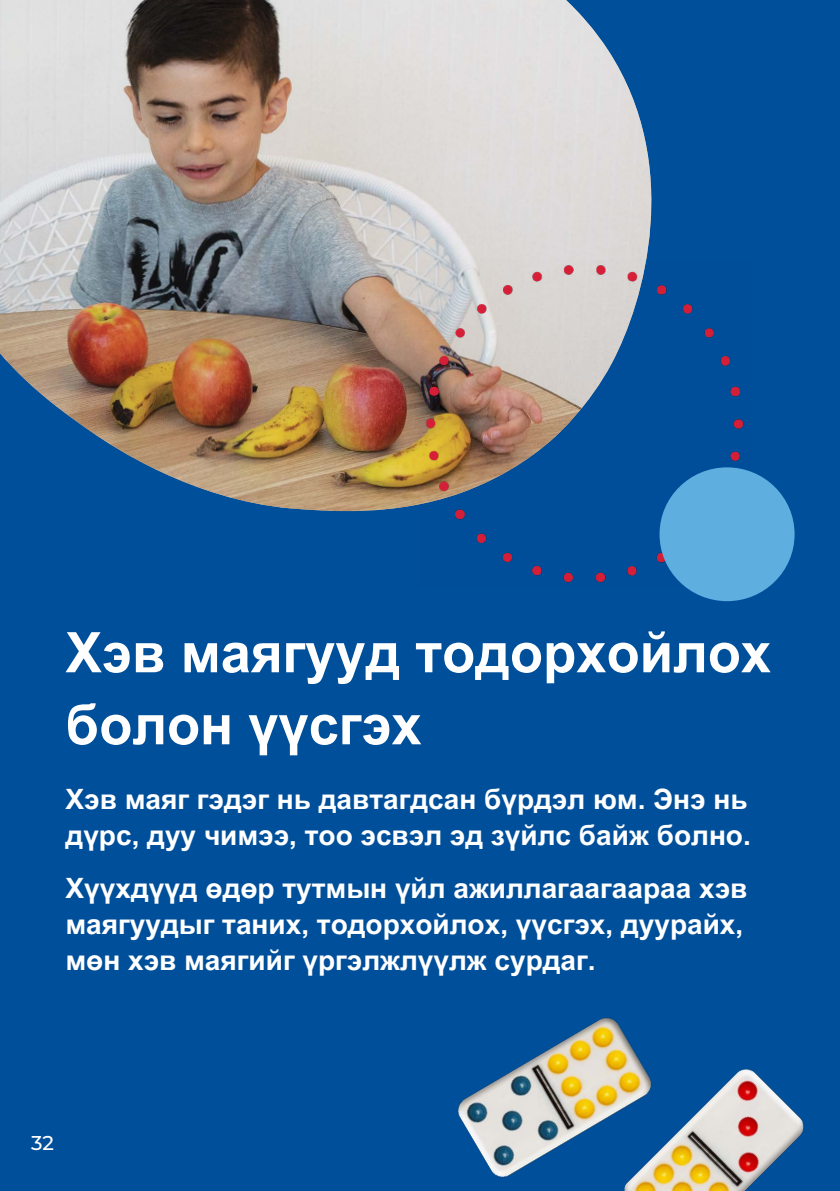
<style>
.page{position:relative;width:840px;height:1191px;background:#fff}
.page>*{position:absolute;margin:0;border:0;box-sizing:border-box;transform-origin:0 0}
.Heading_2_-_white{font:700 56px/72px "Arial Unicode MS";color:#fff}
.Section_intro_text{font:700 28px/36px "Arial Unicode MS";color:#fff}
.t1{font:500 20px "Montserrat";color:#fff}
</style>
<div class="page">
<div style="left:0;top:0;width:839px;height:1191px;background:#004f9a"></div>
<img style="left:0;top:0;width:652px;height:512px">
<img style="left:419px;top:260px;width:330px;height:327px">
<div style="left:659px;top:467px;width:135px;height:134px;background:#5eaee0;border-radius:50%"></div>
<img style="left:684px;top:1069px;width:120px;height:122px">
<img style="left:458px;top:1017px;width:226px;height:174px">
<h2 class="Heading_2_-_white" style="left:65px;top:618px;width:706px">Хэв маягууд тодорхойлох болон үүсгэх</h2>
<p class="Section_intro_text" style="left:65px;top:781px;width:686px">Хэв маяг гэдэг нь давтагдсан бүрдэл юм. Энэ нь дүрс, дуу чимээ, тоо эсвэл эд зүйлс байж болно.</p>
<p class="Section_intro_text" style="left:65px;top:870px;width:683px">Хүүхдүүд өдөр тутмын үйл ажиллагаагаараа хэв маягуудыг таних, тодорхойлох, үүсгэх, дуурайх, мөн хэв маягийг үргэлжлүүлж сурдаг.</p>
<p class="t1" style="left:31px;top:1128px;width:24px">32</p>
</div>
